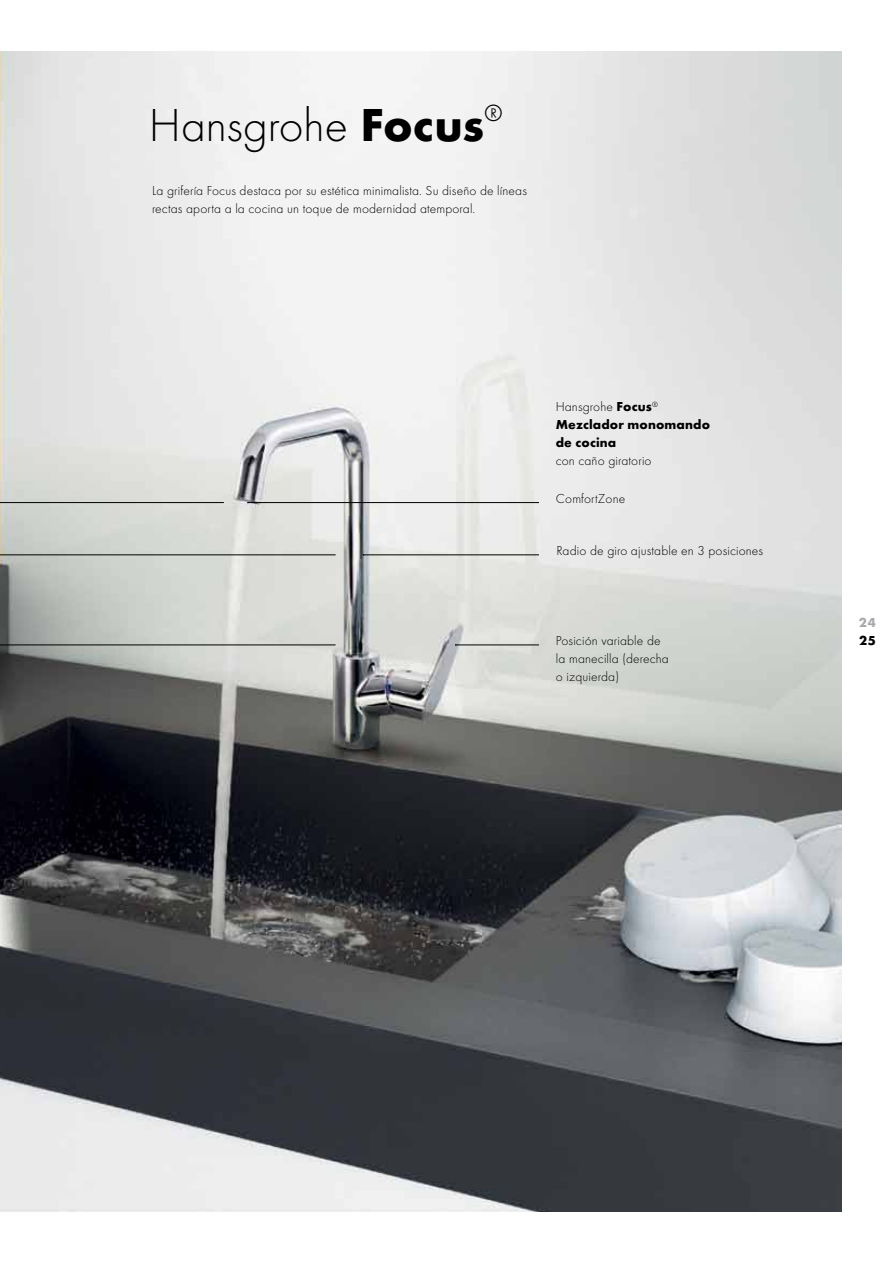
<style>
.page{position:relative;width:893px;height:1263px;background:#fff}
.page>*{position:absolute;margin:0;border:0;box-sizing:border-box;transform-origin:0 0}
.t1{font:300 48px "Futura TOT";color:#000}
.t2{font:300 13.5px/18px "Futura TOT";letter-spacing:.01em;color:#000}
.t3{font:700 13.5px/18px "Futura TOT";letter-spacing:.01em;color:#000}
.t4{font:700 13.5px "Futura TOT";color:#a7a9ac}
.s1{font-weight:700}
.s2{font-weight:300}
</style>
<div class="page">
<img style="left:0;top:51px;width:842px;height:1161px">
<hr style="left:0;top:502px;width:224px;height:1px;background:#000">
<hr style="left:248px;top:502px;width:291px;height:1px;background:#000">
<hr style="left:363px;top:555px;width:176px;height:1px;background:#000">
<hr style="left:0;top:555px;width:336px;height:1px;background:#000">
<hr style="left:456px;top:645px;width:83px;height:1px;background:#000">
<hr style="left:0;top:645px;width:336px;height:1px;background:#000">
<h1 class="t1" style="left:149px;top:98px;width:355px">Hansgrohe <span class="s1">Focus</span><sup>®</sup></h1>
<p class="t2" style="left:152px;top:182px;width:376px">La grifería Focus destaca por su estética minimalista. Su diseño de líneas rectas aporta a la cocina un toque de modernidad atemporal.</p>
<p class="t3" style="left:556px;top:397px;width:156px"><span class="s2">Hansgrohe</span> Focus<sup>®<br></sup>Mezclador monomando de cocina</p>
<p class="t2" style="left:556px;top:452px;width:97px">con caño giratorio</p>
<p class="t2" style="left:556px;top:490px;width:71px">ComfortZone</p>
<p class="t2" style="left:556px;top:542px;width:208px">Radio de giro ajustable en 3 posiciones</p>
<p class="t2" style="left:556px;top:632px;width:114px">Posición variable de la manecilla (derecha o izquierda)</p>
<p class="t4" style="left:859px;top:614px;width:19px">24</p>
<p class="t3" style="left:859px;top:631px;width:18px">25</p>
</div>
